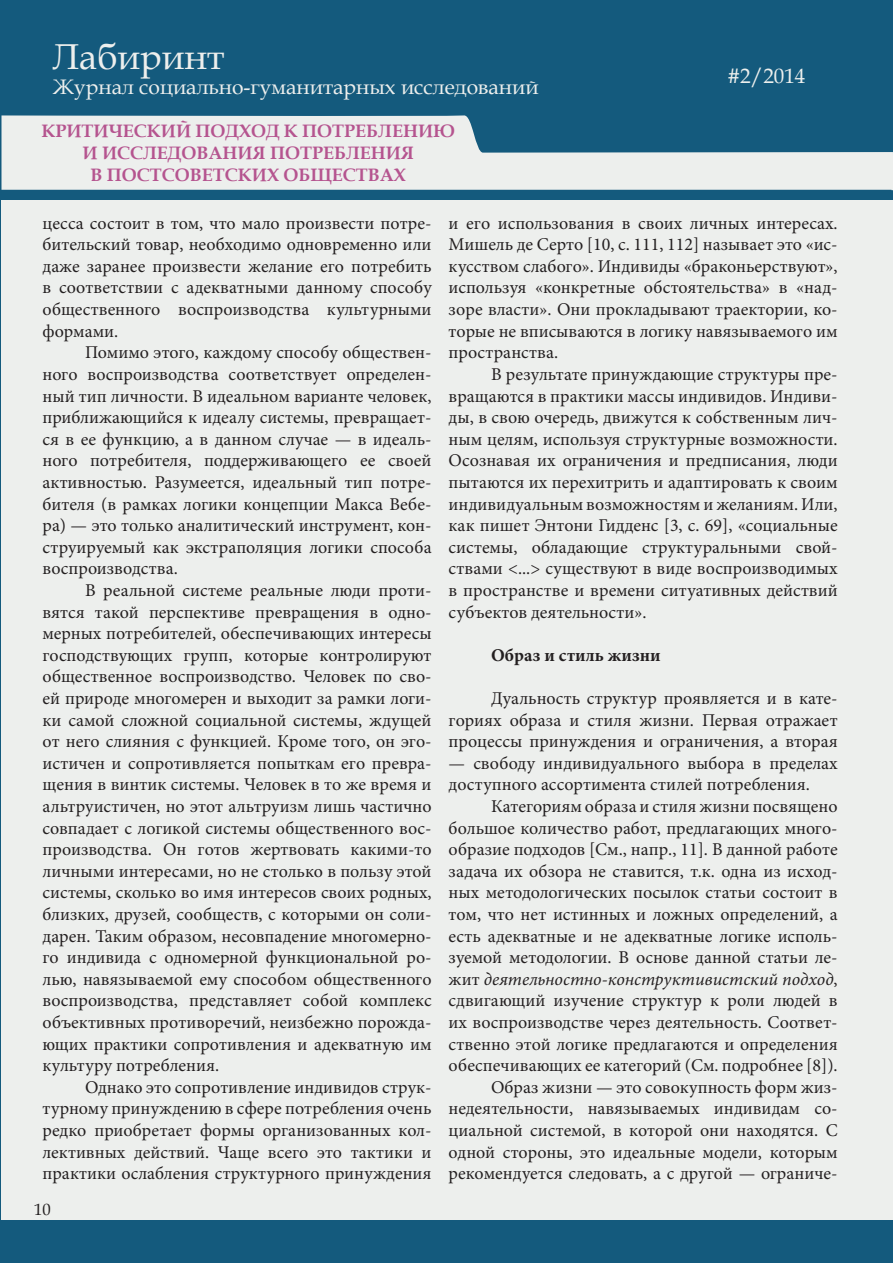
<style>
.page{position:relative;width:893px;height:1263px;background:#fff}
.page>*{position:absolute;margin:0;border:0;box-sizing:border-box;transform-origin:0 0}
.t1{font:36px "Book Antiqua";color:#edefed}
.t2{font:21px "Book Antiqua";color:#edefed}
.t3{font:18px/21.6px "Minion Pro";color:#231f20;text-align:justify}
.t4{font:700 18px/21.6px "Book Antiqua";color:#b5548f;text-align:center}
.t5{font:700 18px "Minion Pro";color:#231f20}
.t6{font:16.5px "Book Antiqua";color:#231f20}
.s1{font-style:italic}
</style>
<div class="page">
<div style="left:1px;top:0;width:892px;height:1262px;background:#145a7d"></div>
<div style="left:2px;top:200px;width:891px;height:1020px;background:#edefed"></div>
<svg style="left:2px;top:115px;width:889px;height:75px;fill:#edefed"></svg>
<svg style="left:891px;top:152px;width:2px;height:1111px"></svg>
<h1 class="t1" style="left:53px;top:31px;width:173px">Лабиринт</h1>
<p class="t2" style="left:53px;top:72px;width:487px">Журнал социально-гуманитарных исследований</p>
<p class="t2" style="left:727px;top:61px;width:79px">#2/2014</p>
<p class="t2" style="left:740px;top:61px;width:12px">1</p>
<p class="t4" style="left:41px;top:120px;width:415px">КРИТИЧЕСКИЙ ПОДХОД К ПОТРЕБЛЕНИЮ<br>И ИССЛЕДОВАНИЯ ПОТРЕБЛЕНИЯ<br>В ПОСТСОВЕТСКИХ ОБЩЕСТВАХ</p>
<p class="t3" style="left:43px;top:212px;width:391px">цесса состоит в том, что мало произвести потре&shy;бительский товар, необходимо одновременно или даже заранее произвести желание его потребить в соответствии с адекватными данному способу общественного воспроизводства культурными формами.</p>
<p class="t3" style="left:43px;top:342px;width:391px;text-indent:43px">Помимо этого, каждому способу обществен&shy;ного воспроизводства соответствует определен&shy;ный тип личности. В идеальном варианте человек, приближающийся к идеалу системы, превращает&shy;ся в ее функцию, а в данном случае — в идеаль&shy;ного потребителя, поддерживающего ее своей активностью. Разумеется, идеальный тип потре&shy;бителя (в рамках логики концепции Макса Вебе&shy;ра) — это только аналитический инструмент, кон&shy;струируемый как экстраполяция логики способа воспроизводства.</p>
<p class="t3" style="left:43px;top:579px;width:391px;text-indent:43px">В реальной системе реальные люди проти&shy;вятся такой перспективе превращения в одно&shy;мерных потребителей, обеспечивающих интересы господствующих групп, которые контролируют общественное воспроизводство. Человек по сво&shy;ей природе многомерен и выходит за рамки логи&shy;ки самой сложной социальной системы, ждущей от него слияния с функцией. Кроме того, он эго&shy;истичен и сопротивляется попыткам его превра&shy;щения в винтик системы. Человек в то же время и альтруистичен, но этот альтруизм лишь частично совпадает с логикой системы общественного вос&shy;производства. Он готов жертвовать какими-то личными интересами, но не столько в пользу этой системы, сколько во имя интересов своих родных, близких, друзей, сообществ, с которыми он соли&shy;дарен. Таким образом, несовпадение многомерно&shy;го индивида с одномерной функциональной ро&shy;лью, навязываемой ему способом общественного воспроизводства, представляет собой комплекс объективных противоречий, неизбежно порожда&shy;ющих практики сопротивления и адекватную им культуру потребления.</p>
<p class="t3" style="left:43px;top:1076px;width:391px;text-indent:43px">Однако это сопротивление индивидов струк&shy;турному принуждению в сфере потребления очень редко приобретает формы организованных кол&shy;лективных действий. Чаще всего это тактики и практики ослабления структурного принуждения</p>
<p class="t3" style="left:449px;top:212px;width:391px">и его использования в своих личных интересах.<br>Мишель де Серто [10, c. 111, 112] называет это «ис&shy;кусством слабого». Индивиды «браконьерствуют», используя «конкретные обстоятельства» в «над&shy;зоре власти». Они прокладывают траектории, ко&shy;торые не вписываются в логику навязываемого им пространства.</p>
<p class="t3" style="left:449px;top:363px;width:391px;text-indent:43px">В результате принуждающие структуры пре&shy;вращаются в практики массы индивидов. Индиви&shy;ды, в свою очередь, движутся к собственным лич&shy;ным целям, используя структурные возможности.<br>Осознавая их ограничения и предписания, люди пытаются их перехитрить и адаптировать к своим индивидуальным возможностям и желаниям. Или, как пишет Энтони Гидденс [3, c. 69], «социальные системы, обладающие структуральными свой&shy;ствами &lt;...&gt; существуют в виде воспроизводимых в пространстве и времени ситуативных действий субъектов деятельности».</p>
<p class="t5" style="left:491px;top:642px;width:171px">Образ и стиль жизни</p>
<p class="t3" style="left:449px;top:687px;width:391px;text-indent:43px">Дуальность структур проявляется и в кате&shy;гориях образа и стиля жизни. Первая отражает процессы принуждения и ограничения, а вторая</p>
<p class="t3" style="left:449px;top:752px;width:391px">— свободу индивидуального выбора в пределах доступного ассортимента стилей потребления.</p>
<p class="t3" style="left:449px;top:795px;width:391px;text-align:right">Категориям образа и стиля жизни посвящено большое количество работ, предлагающих много&shy;образие подходов [См., напр., 11]. В данной работе задача их обзора не ставится, т.к. одна из исход&shy;ных методологических посылок статьи состоит в том, что нет истинных и ложных определений, а есть адекватные и не адекватные логике исполь&shy;зуемой методологии. В основе данной статьи ле&shy;жит <span class="s1">деятельностно-конструктивистский подход</span>, сдвигающий изучение структур к роли людей в их воспроизводстве через деятельность. Соответ&shy;ственно этой логике предлагаются и определения обеспечивающих ее категорий (См. подробнее [8]).<br>Образ жизни — это совокупность форм жиз&shy;недеятельности, навязываемых индивидам со&shy;циальной системой, в которой они находятся. С одной стороны, это идеальные модели, которым рекомендуется следовать, а с другой — ограниче-</p>
<p class="t6" style="left:34px;top:1198px;width:18px">10</p>
</div>
